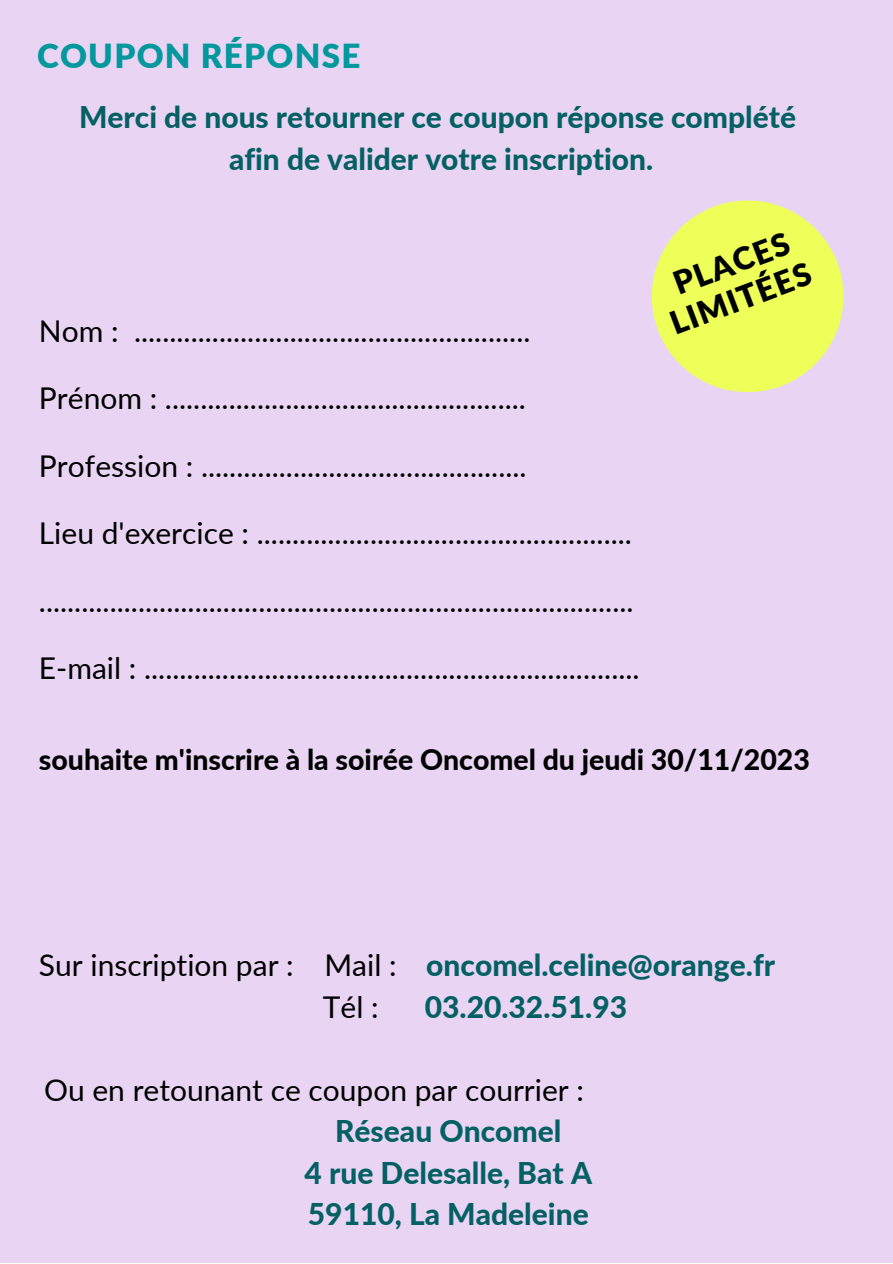
<style>
.page{position:relative;width:893px;height:1264px;background:#fff}
.page>*{position:absolute;margin:0;border:0;box-sizing:border-box;transform-origin:0 0}
.t1{font:900 33.15px "Lato";letter-spacing:.04em;color:#03989e}
.t2{font:900 31.65px/36px "Lato";color:#000;text-align:center}
.t3{font:30px "Lato";color:#000}
.t4{font:800 30px "Lato";color:#046064}
.t5{font:800 29.85px "Lato";color:#046064}
.t6{font:800 28.5px "Lato";color:#000}
.s1{font-weight:400;color:#000}
</style>
<div class="page">
<div style="left:0;top:0;width:892px;height:1262px;background:#e9d5f3"></div>
<div style="left:651px;top:200px;width:192px;height:192px;background:#edff58;border-radius:50%"></div>
<p class="t1" style="left:37px;top:35px;width:325px">COUPON RÉPONSE</p>
<p class="t5" style="left:79px;top:99px;width:718px">Merci de nous retourner ce coupon réponse complété</p>
<p class="t5" style="left:229px;top:140px;width:425px">afin de valider votre inscription.</p>
<p class="t3" style="left:39px;top:312px;width:493px">Nom : ........................................................</p>
<p class="t3" style="left:39px;top:379px;width:488px">Prénom : ...................................................</p>
<p class="t3" style="left:39px;top:447px;width:489px">Profession : ..............................................</p>
<p class="t3" style="left:39px;top:514px;width:594px">Lieu d'exercice : .....................................................</p>
<p class="t3" style="left:39px;top:582px;width:596px">....................................................................................</p>
<p class="t3" style="left:39px;top:649px;width:602px">E-mail : ......................................................................</p>
<p class="t2" style="left:651px;top:274px;width:150px;rotate:-21deg">PLACES<br>LIMITÉES</p>
<p class="t6" style="left:39px;top:742px;width:772px">souhaite m'inscrire à la soirée Oncomel du jeudi 30/11/2023</p>
<p class="t4" style="left:39px;top:946px;width:737px"><span class="s1">Sur inscription par : Mail :</span> oncomel.celine@orange.fr</p>
<p class="t3" style="left:323px;top:988px;width:57px">Tél :</p>
<p class="t4" style="left:425px;top:988px;width:204px">03.20.32.51.93</p>
<p class="t3" style="left:44px;top:1070px;width:541px">Ou en retounant ce coupon par courrier :</p>
<p class="t4" style="left:335px;top:1112px;width:228px">Réseau Oncomel</p>
<p class="t4" style="left:304px;top:1154px;width:289px">4 rue Delesalle, Bat A</p>
<p class="t4" style="left:308px;top:1195px;width:282px">59110, La Madeleine</p>
</div>
